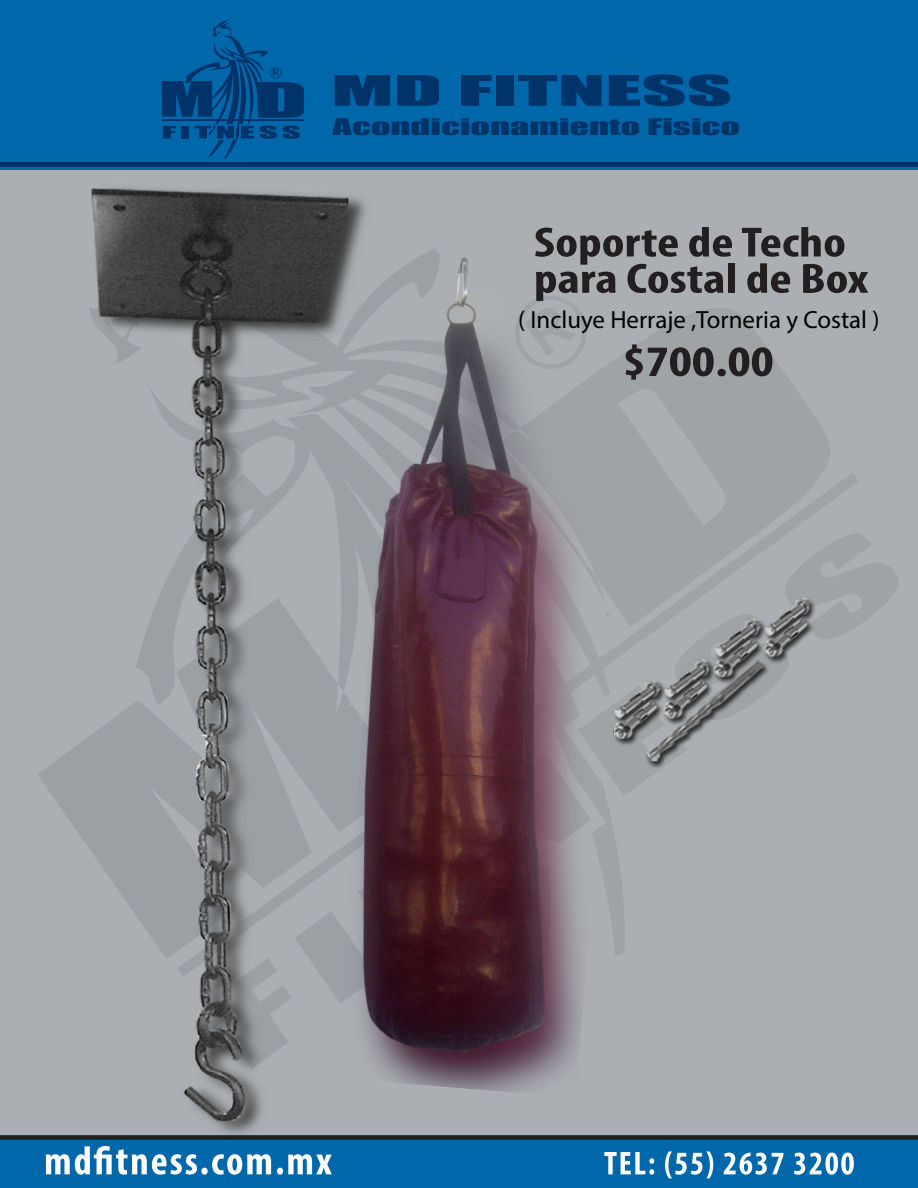
<style>
.page{position:relative;width:918px;height:1188px;background:#fff}
.page>*{position:absolute;margin:0;border:0;box-sizing:border-box;transform-origin:0 0}
.t1{font:700 condensed 43.65px "Myriad Pro";color:#231f20;scale:1.24 1}
.t2{font:700 condensed 42.6px/36.3px "Myriad Pro";color:#231f20;scale:1.24 1}
.t3{font:38.85px "Impact";color:#003367;scale:2.25 1}
.t4{font:24.9px "Myriad Pro";color:#000}
.t5{font:21px "Impact";color:#003367;scale:1.82 1}
</style>
<div class="page">
<div style="left:461px;top:164px;width:457px;height:976px;background:#abafb3"></div>
<div style="left:0;top:164px;width:462px;height:977px;background:#abafb3"></div>
<div style="left:0;top:0;width:918px;height:170px;background:#0067aa"></div>
<svg style="left:162px;top:20px;width:142px;height:138px"></svg>
<hr style="left:0;top:163px;width:918px;height:4px;background:#003367">
<div style="left:0;top:1135px;width:918px;height:53px;background:#0067aa"></div>
<svg style="left:604px;top:1152px;width:50px;height:23px"></svg>
<svg style="left:665px;top:1151px;width:48px;height:27px"></svg>
<svg style="left:724px;top:1153px;width:59px;height:22px"></svg>
<svg style="left:794px;top:1153px;width:60px;height:22px"></svg>
<svg style="left:46px;top:1148px;width:151px;height:27px"></svg>
<div style="left:201px;top:1168px;width:7px;height:7px;background:#fff;border-radius:50%"></div>
<svg style="left:212px;top:1154px;width:59px;height:21px"></svg>
<div style="left:277px;top:1168px;width:6px;height:7px;background:#fff;border-radius:50%"></div>
<svg style="left:288px;top:1154px;width:44px;height:20px"></svg>
<div style="left:0;top:1135px;width:918px;height:5px;background:#231f20"></div>
<div style="left:458px;top:222px;width:441px;height:755px;background:linear-gradient(to right,#abafb3,#a8acaf)"></div>
<img style="left:675px;top:593px;width:156px;height:175px">
<img style="left:393px;top:239px;width:282px;height:853px">
<img style="left:56px;top:188px;width:337px;height:960px">
<p class="t3" style="left:331px;top:60px;width:180px">MD FITNESS</p>
<p class="t5" style="left:333px;top:111px;width:225px">Acondicionamiento Fisico</p>
<p class="t2" style="left:534px;top:223px;width:271px">Soporte de Techo para Costal de Box</p>
<p class="t4" style="left:518px;top:304px;width:363px">( Incluye Herraje ,Torneria y Costal )</p>
<p class="t1" style="left:623px;top:334px;width:123px">$700.00</p>
</div>
